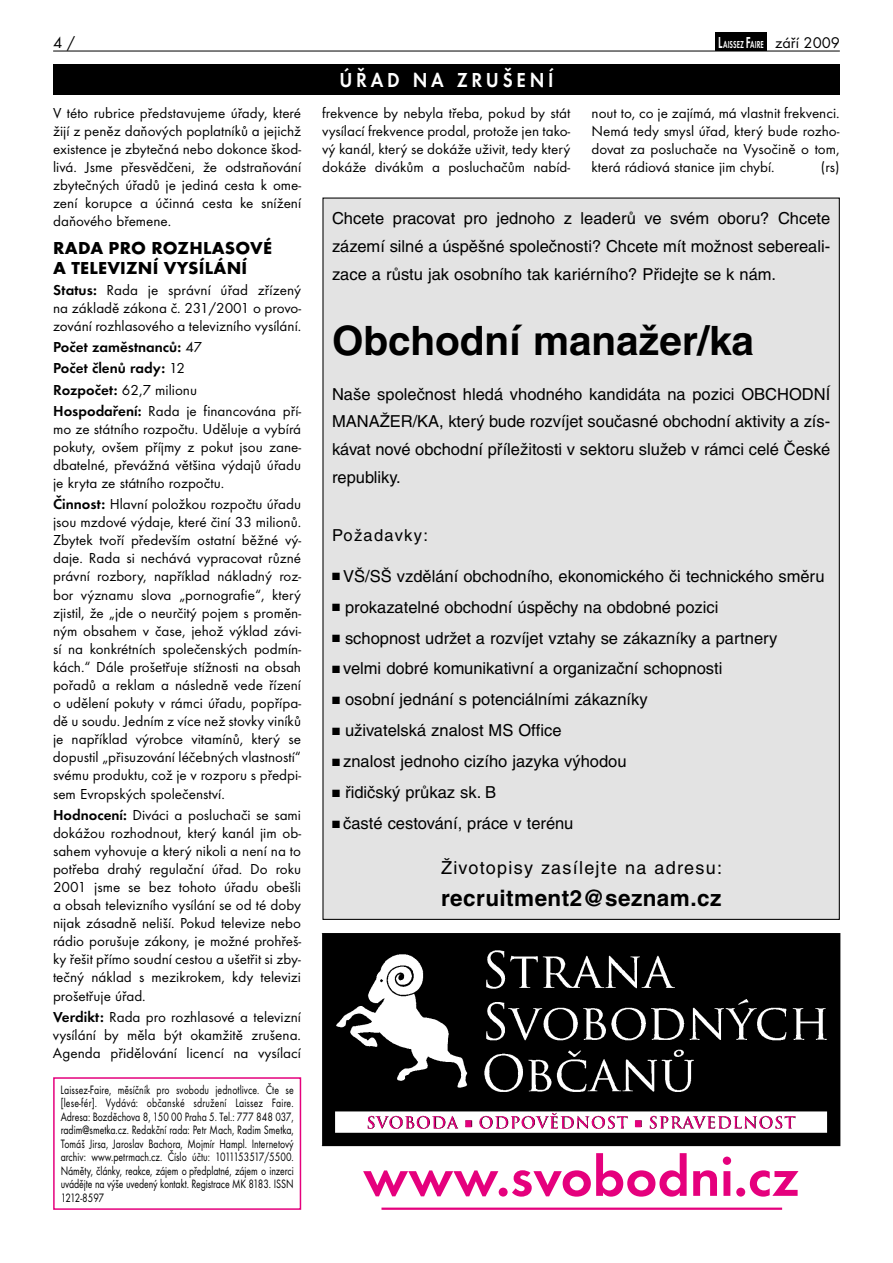
<style>
.page{position:relative;width:893px;height:1263px;background:#fff}
.page>*{position:absolute;margin:0;border:0;box-sizing:border-box;transform-origin:0 0}
.t1{font:600 57px "Futura TOT";color:#e5007d}
.t2{font:700 40.5px "Helvetica CE";color:#000}
.t3{font:700 22.5px "Helvetica CE";letter-spacing:.02em;color:#000}
.t4{font:600 21px "Futura TOT";letter-spacing:.2em;color:#fff;scale:.9 1}
.t5{font:700 18px/19.6px "Futura TOT";letter-spacing:.015em;color:#000}
.t6{font:18px "Helvetica CE";letter-spacing:.07em;color:#000}
.t7{font:16.5px/27.9px "Helvetica CE";color:#000;text-align:justify}
.t8{font:16.5px "Helvetica CE";letter-spacing:.08em;color:#000}
.t9{font:16.5px "Futura TOT";color:#000}
.t10{font:15px/18.1px "Futura TOT";color:#000;text-align:justify}
.t11{font:600 15px/21.1px "Futura TOT";color:#000}
.t12{font:12.6px/13.5px "Futura TOT";letter-spacing:-.01em;color:#000;text-align:justify;scale:.78 1}
.t13{font:600 10.5px "Futura TOT";letter-spacing:.005em;color:#fff;scale:.64 1}
.s1{font-weight:600}
.s2{font-weight:400}
.s3{font-size:16.5px}
.s4{font-weight:400;font-size:16.05px;color:#000}
</style>
<div class="page">
<hr style="left:53px;top:51px;width:787px;height:1px;background:#000">
<div style="left:53px;top:1077px;width:248px;height:133px;border:2px solid #e5007d"></div>
<div style="left:715px;top:32px;width:52px;height:19px;background:#000"></div>
<div style="left:53px;top:64px;width:787px;height:31px;background:#000"></div>
<div style="left:323px;top:198px;width:516px;height:721px;background:#e3e3e3"></div>
<hr style="left:381px;top:1207px;width:401px;height:3px;background:#e5007d">
<img style="left:321px;top:933px;width:520px;height:214px">
<img style="left:339px;top:1113px;width:480px;height:16px">
<p class="t9" style="left:53px;top:33px;width:23px">4 /</p>
<p class="t10" style="left:53px;top:104px;width:250px">V této rubrice představujeme úřady, které žijí z peněz daňových poplatníků a jejichž existence je zbytečná nebo dokonce škod&shy;livá. Jsme přesvědčeni, že odstraňování zbytečných úřadů je jediná cesta k ome&shy;zení korupce a účinná cesta ke snížení daňového břemene.</p>
<p class="t5" style="left:53px;top:238px;width:220px">RADA PRO ROZHLASOVÉ<br>A TELEVIZNÍ VYSÍLÁNÍ</p>
<p class="t10" style="left:53px;top:281px;width:250px"><span class="s1">Status:</span> Rada je správní úřad zřízený na základě zákona č. 231/2001 o provo&shy;zování rozhlasového a televizního vysílání.</p>
<p class="t11" style="left:53px;top:337px;width:250px">Počet zaměstnanců: <span class="s2">47<br></span>Počet členů rady: <span class="s2">12<br></span>Rozpočet: <span class="s2">62,7 milionu<br></span>Hospodaření: <span class="s2">Rada je financována pří-</span></p>
<p class="t10" style="left:53px;top:419px;width:250px">mo ze státního rozpočtu. Uděluje a vybírá pokuty, ovšem příjmy z pokut jsou zane&shy;dbatelné, převážná většina výdajů úřadu je kryta ze státního rozpočtu.</p>
<p class="t10" style="left:53px;top:495px;width:250px"><span class="s1">Činnost:</span> Hlavní položkou rozpočtu úřadu jsou mzdové výdaje, které činí 33 milionů.<br>Zbytek tvoří především ostatní běžné vý&shy;daje. Rada si nechává vypracovat různé právní rozbory, například nákladný roz&shy;bor významu slova „pornografie“, který zjistil, že „jde o neurčitý pojem s proměn&shy;ným obsahem v čase, jehož výklad závi&shy;sí na konkrétních společenských podmín&shy;kách.“ Dále prošetřuje stížnosti na obsah pořadů a reklam a následně vede řízení o udělení pokuty v rámci úřadu, popřípa&shy;dě u soudu. Jedním z více než stovky viníků je například výrobce vitamínů, který se dopustil „přisuzování léčebných vlastností“ svému produktu, což je v rozporu s předpi&shy;sem Evropských společenství.</p>
<p class="t10" style="left:53px;top:805px;width:250px"><span class="s1">Hodnocení:</span> Diváci a posluchači se sami dokážou rozhodnout, který kanál jim ob&shy;sahem vyhovuje a který nikoli a není na to potřeba drahý regulační úřad. Do roku 2001 jsme se bez tohoto úřadu obešli a obsah televizního vysílání se od té doby nijak zásadně neliší. Pokud televize nebo rádio porušuje zákony, je možné prohřeš&shy;ky řešit přímo soudní cestou a ušetřit si zby&shy;tečný náklad s mezikrokem, kdy televizi prošetřuje úřad.</p>
<p class="t10" style="left:53px;top:1007px;width:250px"><span class="s1">Verdikt:</span> Rada pro rozhlasové a televizní vysílání by měla být okamžitě zrušena.<br>Agenda přidělování licencí na vysílací</p>
<p class="t12" style="left:61px;top:1083px;width:300px">Laissez-Faire, měsíčník pro svobodu jednotlivce. Čte se [lese-fér]. Vydává: občanské sdružení Laissez Faire.<br>Adresa: Bozděchova 8, 150 00 Praha 5. tel.: 777 848 037, radim@smetka.cz. Redakční rada: Petr Mach, Radim Smetka, Tomáš Jirsa, Jaroslav Bachora, Mojmír Hampl. Internetový archiv: www.petrmach.cz. číslo účtu: 1011153517/5500.<br>Náměty, články, reakce, zájem o předplatné, zájem o inzerci uvádějte na výše uvedený kontakt. Registrace MK 8183. ISSN 1212-8597</p>
<h3 class="t4" style="left:339px;top:67px;width:238px">ÚŘAD NA ZRUŠENÍ</h3>
<p class="t13" style="left:718px;top:38px;width:192px"><span class="s3">L</span>AISSEZ <span class="s3">F</span>AIRE <span class="s4">září 2009</span></p>
<p class="t10" style="left:322px;top:103px;width:250px">frekvence by nebyla třeba, pokud by stát vysílací frekvence prodal, protože jen tako&shy;vý kanál, který se dokáže uživit, tedy který dokáže divákům a posluchačům nabíd-</p>
<p class="t10" style="left:591px;top:103px;width:250px">nout to, co je zajímá, má vlastnit frekvenci.<br>Nemá tedy smysl úřad, který bude rozho&shy;dovat za posluchače na Vysočině o tom, která rádiová stanice jim chybí.</p>
<p class="t10" style="left:821px;top:157px;width:20px">(rs)</p>
<p class="t7" style="left:332px;top:204px;width:500px">Chcete pracovat pro jednoho z leaderů ve svém oboru? Chcete zázemí silné a úspěšné společnosti? Chcete mít možnost sebereali&shy;zace a růstu jak osobního tak kariérního? Přidejte se k nám.</p>
<h2 class="t2" style="left:332px;top:317px;width:424px">Obchodní manažer/ka</h2>
<p class="t7" style="left:332px;top:380px;width:500px">Naše společnost hledá vhodného kandidáta na pozici OBCHODNÍ MANAŽER/KA, který bude rozvíjet současné obchodní aktivity a zís&shy;kávat nové obchodní příležitosti v sektoru služeb v rámci celé České republiky.</p>
<p class="t8" style="left:332px;top:526px;width:98px">Požadavky:</p>
<p class="t7" style="left:332px;top:562px;width:494px">■ VŠ/SŠ vzdělání obchodního, ekonomického či technického směru</p>
<p class="t7" style="left:332px;top:593px;width:388px">■ prokazatelné obchodní úspěchy na obdobné pozici</p>
<p class="t7" style="left:332px;top:624px;width:447px">■ schopnost udržet a rozvíjet vztahy se zákazníky a partnery</p>
<p class="t7" style="left:332px;top:655px;width:392px">■ velmi dobré komunikativní a organizační schopnosti</p>
<p class="t7" style="left:332px;top:686px;width:317px">■ osobní jednání s potenciálními zákazníky</p>
<p class="t7" style="left:332px;top:716px;width:231px">■ uživatelská znalost MS Office</p>
<p class="t7" style="left:332px;top:747px;width:296px">■ znalost jednoho cizího jazyka výhodou</p>
<p class="t7" style="left:332px;top:778px;width:166px">■ řidičský průkaz sk. B</p>
<p class="t7" style="left:332px;top:809px;width:243px">■ časté cestování, práce v terénu</p>
<p class="t6" style="left:441px;top:857px;width:282px">Životopisy zasílejte na adresu:</p>
<h3 class="t3" style="left:441px;top:885px;width:282px">recruitment2@seznam.cz</h3>
<h1 class="t1" style="left:363px;top:1142px;width:438px">www.svobodni.cz</h1>
</div>
